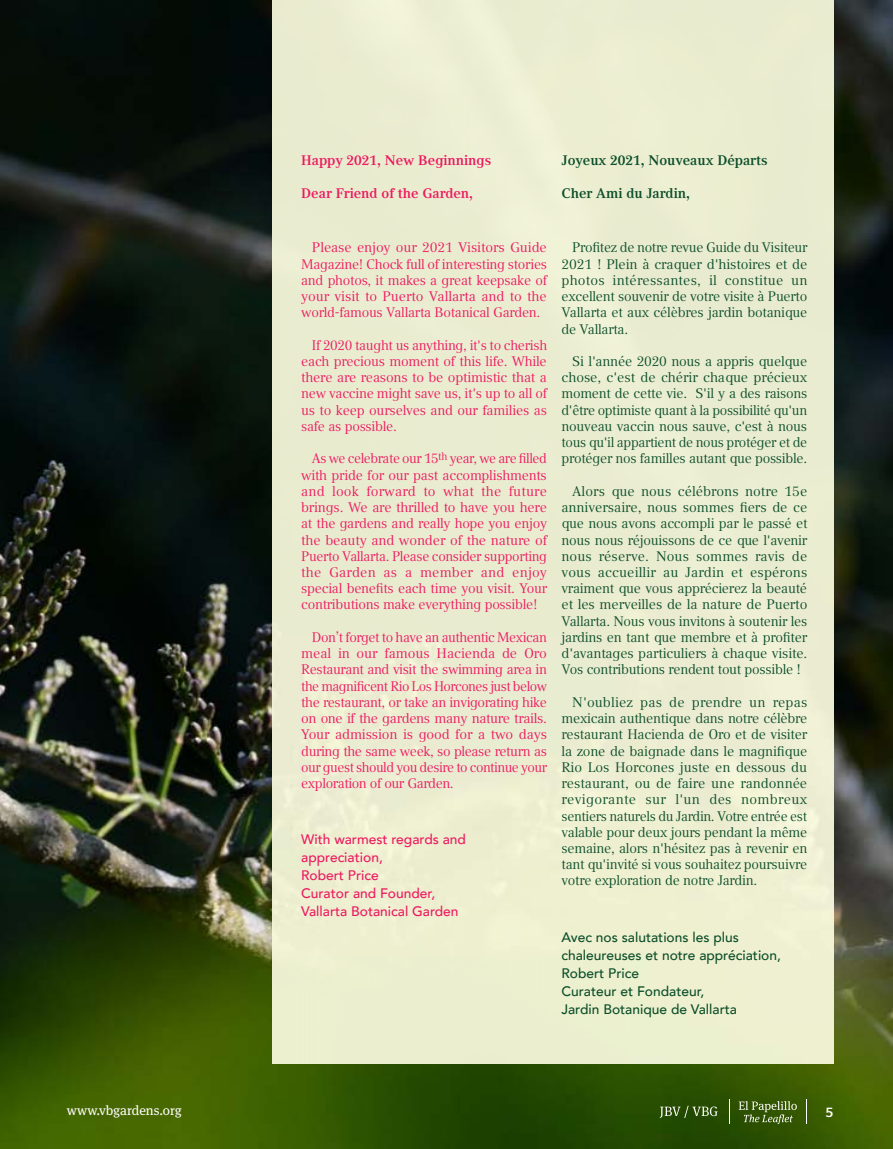
<style>
.page{position:relative;width:893px;height:1149px;background:#fff}
.page>*{position:absolute;margin:0;border:0;box-sizing:border-box;transform-origin:0 0}
.t1{font:13.8px/16.2px "Compatil Text LT Pro";letter-spacing:-.02em;color:#0b4e29;text-align:justify}
.t2{font:13.8px/16.2px "Compatil Text LT Pro";letter-spacing:-.02em;color:#ed1960;text-align:justify}
.t3{font:500 13.8px/18px "Avenir";color:#0b4e29}
.t4{font:500 13.8px/18px "Avenir";color:#ed1960}
.t5{font:700 13.8px "Compatil Text LT Pro";color:#ed1960}
.t6{font:700 13.8px "Compatil Text LT Pro";color:#0b4e29}
.t7{font:13.5px "Meta Serif Pro";color:#fff}
.t8{font:700 13.5px "Compatil Fact LT Pro";color:#fff}
</style>
<div class="page">
<img style="left:0;top:0;width:893px;height:1148px">
<div style="left:272px;top:0;width:561px;height:1063px;background:#ebecd0"></div>
<svg style="left:660px;top:1105px;width:58px;height:12px"></svg>
<svg style="left:729px;top:1099px;width:1px;height:24px"></svg>
<svg style="left:806px;top:1099px;width:1px;height:24px"></svg>
<svg style="left:739px;top:1100px;width:58px;height:23px"></svg>
<p class="t5" style="left:301px;top:152px;width:192px">Happy 2021, New Beginnings</p>
<p class="t5" style="left:301px;top:185px;width:173px">Dear Friend of the Garden,</p>
<p class="t6" style="left:561px;top:152px;width:208px">Joyeux 2021, Nouveaux Départs</p>
<p class="t6" style="left:561px;top:185px;width:130px">Cher Ami du Jardin,</p>
<p class="t2" style="left:301px;top:239px;width:247px;text-indent:11px">Please enjoy our 2021 Visitors Guide Magazine! Chock full of interesting stories and photos, it makes a great keepsake of your visit to Puerto Vallarta and to the world-famous Vallarta Botanical Garden.</p>
<p class="t2" style="left:301px;top:337px;width:247px;text-indent:11px">If 2020 taught us anything, it's to cherish each precious moment of this life. While there are reasons to be optimistic that a new vaccine might save us, it's up to all of us to keep ourselves and our families as safe as possible.</p>
<p class="t2" style="left:301px;top:450px;width:247px;text-indent:11px">As we celebrate our 15<sup>th</sup> year, we are filled with pride for our past accomplishments and look forward to what the future brings. We are thrilled to have you here at the gardens and really hope you enjoy the beauty and wonder of the nature of Puerto Vallarta. Please consider supporting the Garden as a member and enjoy special benefits each time you visit. Your contributions make everything possible!</p>
<p class="t2" style="left:301px;top:629px;width:247px;text-indent:11px">Don’t forget to have an authentic Mexican meal in our famous Hacienda de Oro Restaurant and visit the swimming area in the magnificent Rio Los Horcones just below the restaurant, or take an invigorating hike on one if the gardens many nature trails.<br>Your admission is good for a two days during the same week, so please return as our guest should you desire to continue your exploration of our Garden.</p>
<p class="t4" style="left:301px;top:829px;width:166px">With warmest regards and appreciation,<br>Robert Price<br>Curator and Founder,<br>Vallarta Botanical Garden</p>
<p class="t1" style="left:561px;top:239px;width:247px;text-indent:11px">Profitez de notre revue Guide du Visiteur 2021 ! Plein à craquer d'histoires et de photos intéressantes, il constitue un excellent souvenir de votre visite à Puerto Vallarta et aux célèbres jardin botanique de Vallarta.</p>
<p class="t1" style="left:561px;top:353px;width:247px;text-indent:11px">Si l'année 2020 nous a appris quelque chose, c'est de chérir chaque précieux moment de cette vie. S'il y a des raisons d'être optimiste quant à la possibilité qu'un nouveau vaccin nous sauve, c'est à nous tous qu'il appartient de nous protéger et de protéger nos familles autant que possible.</p>
<p class="t1" style="left:561px;top:483px;width:247px;text-indent:11px">Alors que nous célébrons notre 15e anniversaire, nous sommes fiers de ce que nous avons accompli par le passé et nous nous réjouissons de ce que l'avenir nous réserve. Nous sommes ravis de vous accueillir au Jardin et espérons vraiment que vous apprécierez la beauté et les merveilles de la nature de Puerto Vallarta. Nous vous invitons à soutenir les jardins en tant que membre et à profiter d'avantages particuliers à chaque visite.<br>Vos contributions rendent tout possible !</p>
<p class="t1" style="left:561px;top:694px;width:247px;text-indent:11px">N'oubliez pas de prendre un repas mexicain authentique dans notre célèbre restaurant Hacienda de Oro et de visiter la zone de baignade dans le magnifique Rio Los Horcones juste en dessous du restaurant, ou de faire une randonnée revigorante sur l'un des nombreux sentiers naturels du Jardin. Votre entrée est valable pour deux jours pendant la même semaine, alors n'hésitez pas à revenir en tant qu'invité si vous souhaitez poursuivre votre exploration de notre Jardin.</p>
<p class="t3" style="left:561px;top:926px;width:221px">Avec nos salutations les plus chaleureuses et notre appréciation,<br>Robert Price<br>Curateur et Fondateur,<br>Jardin Botanique de Vallarta</p>
<p class="t7" style="left:67px;top:1100px;width:116px">www.vbgardens.org</p>
<p class="t8" style="left:826px;top:1103px;width:9px">5</p>
</div>
